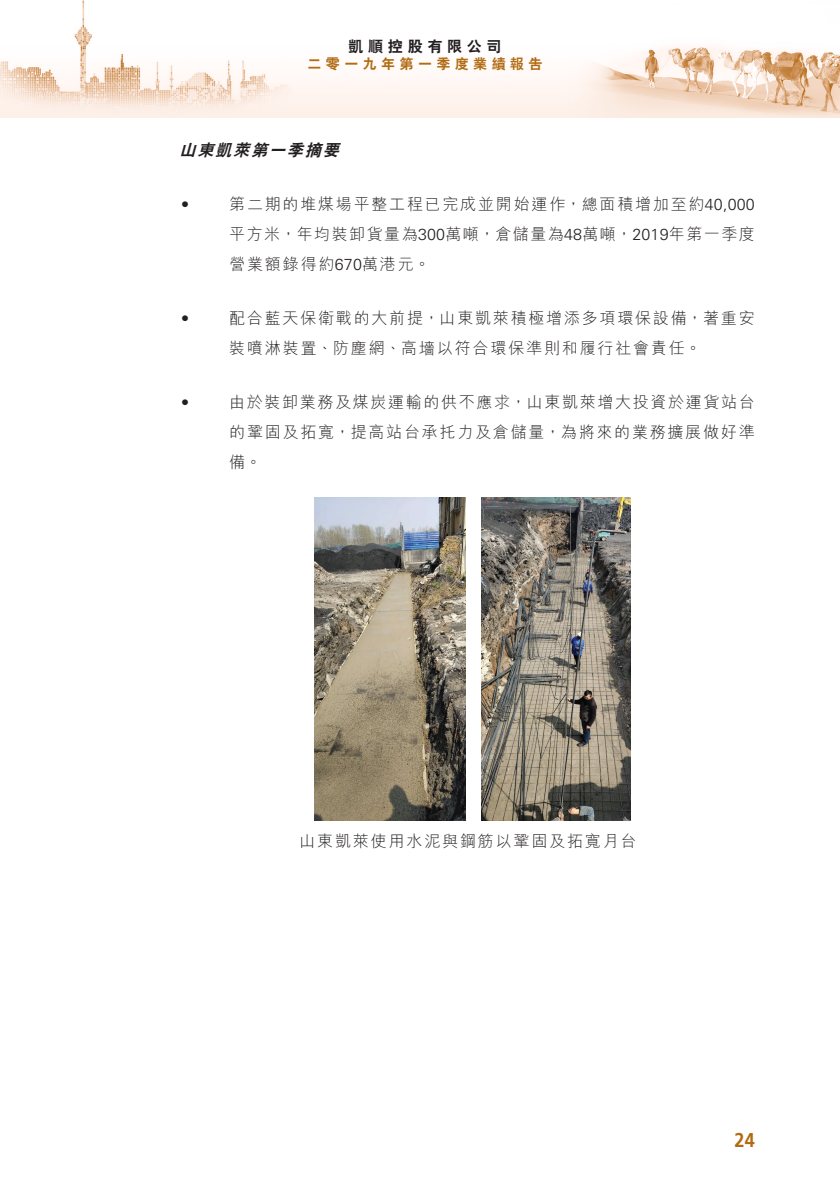
<style>
.page{position:relative;width:840px;height:1191px;background:#fff}
.page>*{position:absolute;margin:0;border:0;box-sizing:border-box;transform-origin:0 0}
.t1{font:700 20px "Frutiger LT Std";color:#b16b12;scale:.9 1}
._09_______IN4{font:300 16px/30px "M Hei HK";letter-spacing:.11em;color:#231f20}
._09_______IN4-2{font:300 16px/30px "M Hei HK";letter-spacing:.09em;color:#231f20}
._13_____P4{font:300 16px "M Hei HK";letter-spacing:.115em;color:#231f20}
._05_____H3{font:italic 800 16px "C Hei 2 HK";color:#231f20}
._09_______IN4-3{font:300 16px "Univers LT Std";color:#231f20}
.t2{font:800 15px "C Hei 2 HK";letter-spacing:.315em;color:#231f20}
.t3{font:800 14px "C Hei 2 HK";letter-spacing:.315em;color:#b16b12}
.s1{font-family:"Univers LT Std"}
</style>
<div class="page">
<img style="left:0;top:0;width:839px;height:118px">
<img style="left:314px;top:497px;width:151px;height:323px">
<img style="left:481px;top:497px;width:148px;height:323px">
<p class="t2" style="left:348px;top:37px;width:154px">凱順控股有限公司</p>
<p class="t3" style="left:307px;top:54px;width:236px">二零一九年第一季度業績報告</p>
<p class="_05_____H3" style="left:179px;top:139px;width:166px">山東凱萊第一季摘要</p>
<p class="_09_______IN4" style="left:229px;top:189px;width:526px">第二期的堆煤場平整工程已完成並開始運作，總面積增加至約<span class="s1">40,000</span></p>
<p class="_09_______IN4-3" style="left:181px;top:195px;width:9px">•</p>
<p class="_09_______IN4-3" style="left:181px;top:309px;width:9px">•</p>
<p class="_09_______IN4-3" style="left:181px;top:393px;width:9px">•</p>
<p class="_09_______IN4-2" style="left:229px;top:219px;width:526px">平方米，年均裝卸貨量為<span class="s1">300</span>萬噸，倉儲量為<span class="s1">48</span>萬噸，<span class="s1">2019</span>年第一季度營業額錄得約<span class="s1">670</span>萬港元。</p>
<p class="_09_______IN4" style="left:229px;top:303px;width:526px">配合藍天保衛戰的大前提，山東凱萊積極增添多項環保設備，著重安</p>
<p class="_09_______IN4" style="left:229px;top:333px;width:473px">裝噴淋裝置、防塵網、高墻以符合環保準則和履行社會責任。</p>
<p class="_09_______IN4" style="left:229px;top:387px;width:526px">由於裝卸業務及煤炭運輸的供不應求，山東凱萊增大投資於運貨站台</p>
<p class="_09_______IN4" style="left:229px;top:417px;width:526px">的鞏固及拓寬，提高站台承托力及倉儲量，為將來的業務擴展做好準備。</p>
<p class="_13_____P4" style="left:299px;top:829px;width:338px">山東凱萊使用水泥與鋼筋以鞏固及拓寬月台</p>
<p class="t1" style="left:734px;top:1128px;width:24px">24</p>
</div>
